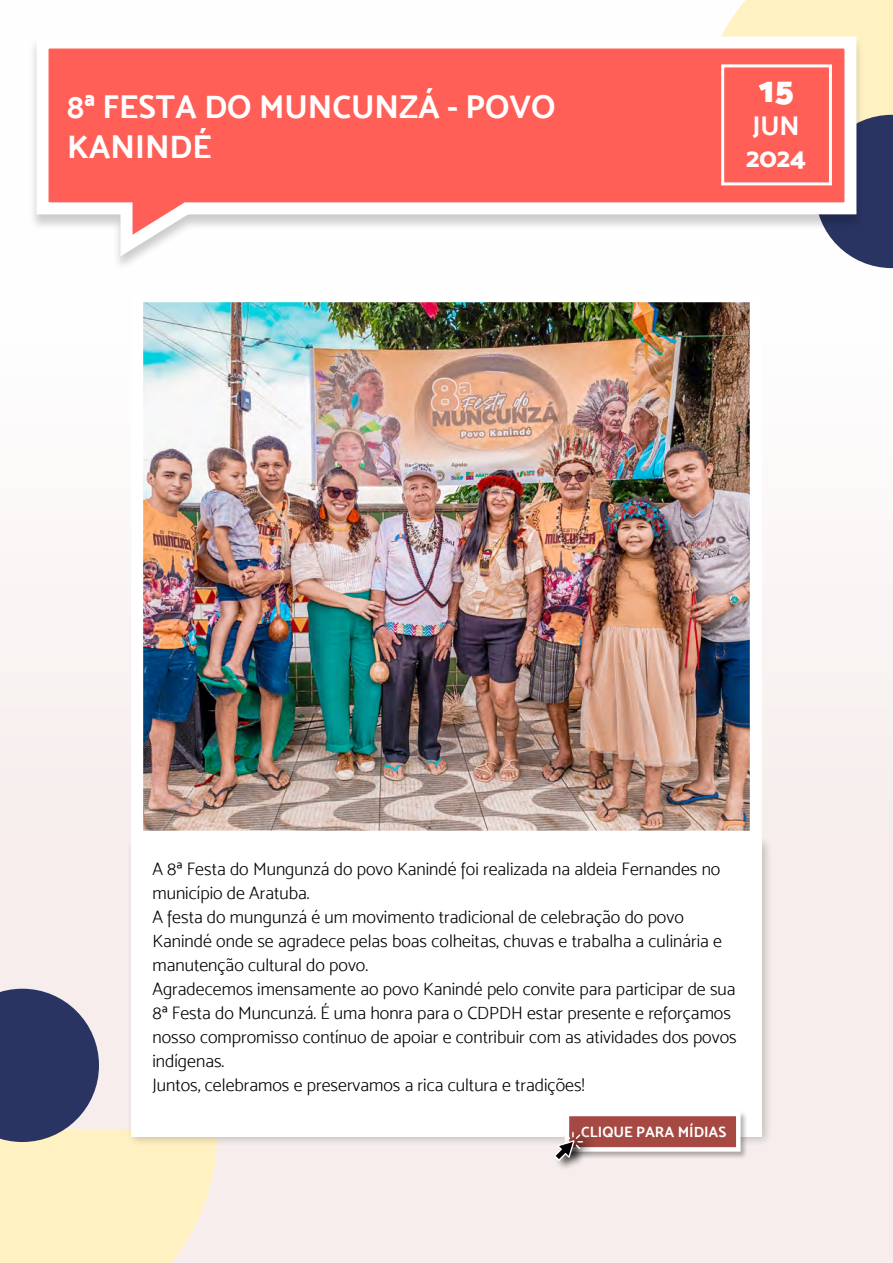
<style>
.page{position:relative;width:893px;height:1263px;background:#fff}
.page>*{position:absolute;margin:0;border:0;box-sizing:border-box;transform-origin:0 0}
.t1{font:36px "Mosk Ultra Bold 900";color:#fff}
.t2{font:33px/39.6px "Mosk Bold 700";color:#fff}
.t3{font:27px "Mosk Extra Bold 800";color:#fff}
.t4{font:27px "Mosk Bold 700";color:#fff}
.t5{font:18px/24px "Mosk Light 300";color:#000}
.t6{font:15px "Mosk Bold 700";color:#fff}
</style>
<div class="page">
<div style="left:0;top:0;width:893px;height:1263px;background:linear-gradient(to bottom,#fff,#f4e9e8)"></div>
<svg style="left:697px;top:0;width:196px;height:268px;background:#b8b3a7"></svg>
<svg style="left:0;top:989px;width:217px;height:274px;background:#c1bbae"></svg>
<div style="left:28px;top:37px;width:837px;height:235px;background:#000;opacity:.2"></div>
<svg style="left:31px;top:31px;width:831px;height:236px"></svg>
<div style="left:721px;top:64px;width:111px;height:121px;border:3px solid #fff"></div>
<div style="left:126px;top:835px;width:647px;height:313px;background:#000;opacity:.2"></div>
<div style="left:131px;top:841px;width:631px;height:295px;background:#fff"></div>
<img style="left:144px;top:303px;width:605px;height:527px">
<div style="left:563px;top:1110px;width:185px;height:49px;background:#000;opacity:.3"></div>
<div style="left:565px;top:1112px;width:175px;height:40px;background:#a64942;border:4px solid #fff"></div>
<div style="left:554px;top:1127px;width:43px;height:43px;background:#000;opacity:.8"></div>
<svg style="left:554px;top:1131px;width:29px;height:30px"></svg>
<h2 class="t2" style="left:67px;top:86px;width:490px">8ª FESTA DO MUNCUNZÁ - POVO<br>KANINDÉ</h2>
<h1 class="t1" style="left:758px;top:67px;width:36px">15</h1>
<h3 class="t4" style="left:752px;top:109px;width:49px">JUN</h3>
<h3 class="t3" style="left:746px;top:141px;width:61px">2024</h3>
<p class="t5" style="left:152px;top:857px;width:586px">A 8ª Festa do Mungunzá do povo Kanindé foi realizada na aldeia Fernandes no município de Aratuba.<br>A festa do mungunzá é um movimento tradicional de celebração do povo Kanindé onde se agradece pelas boas colheitas, chuvas e trabalha a culinária e manutenção cultural do povo.<br>Agradecemos imensamente ao povo Kanindé pelo convite para participar de sua 8ª Festa do Muncunzá. É uma honra para o CDPDH estar presente e reforçamos nosso compromisso contínuo de apoiar e contribuir com as atividades dos povos indígenas.<br>Juntos, celebramos e preservamos a rica cultura e tradições!</p>
<p class="t6" style="left:581px;top:1123px;width:147px">CLIQUE PARA MÍDIAS</p>
</div>
